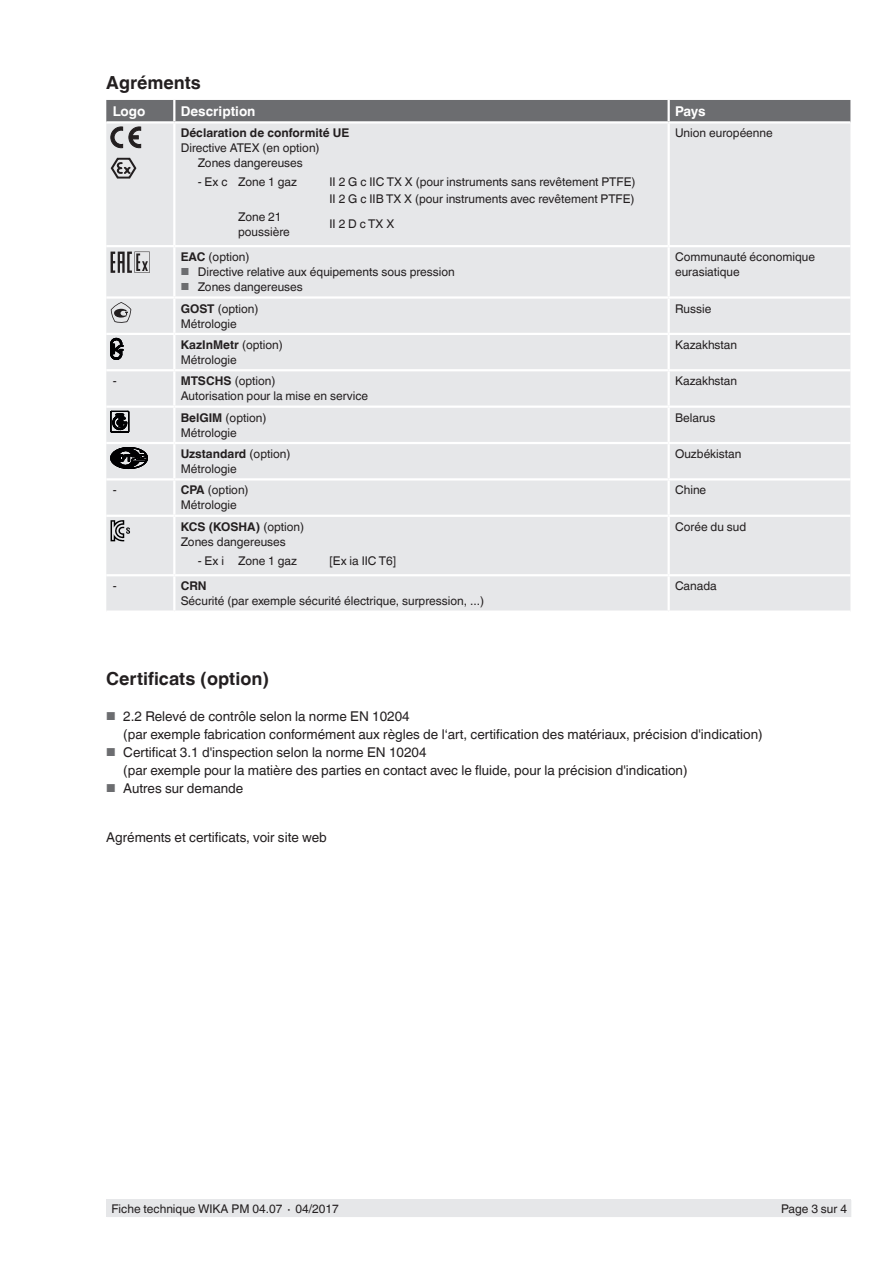
<style>
.page{position:relative;width:893px;height:1263px;background:#fff}
.page>*{position:absolute;margin:0;border:0;box-sizing:border-box;transform-origin:0 0}
.t1{font:700 18px "Helvetica World";color:#231f20}
.t2{font:13.5px/18px "Helvetica World";color:#231f20}
.t3{font:700 13.5px "Helvetica World";color:#fff}
.t4{font:12px/15px "Helvetica World";color:#231f20}
.t5{font:700 12px "Helvetica World";color:#231f20}
.s1{font-weight:700}
.s2{font-size:10.2px;color:#6c6d70}
.s3{font-size:11.55px;color:#6c6d70}
</style>
<div class="page">
<div style="left:106px;top:1199px;width:744px;height:18px;background:#e6e7e9"></div>
<div style="left:106px;top:148px;width:744px;height:462px;background:#e6e7e9"></div>
<hr style="left:174px;top:245px;width:495px;height:2px;background:#fff">
<hr style="left:174px;top:296px;width:495px;height:3px;background:#fff">
<hr style="left:174px;top:333px;width:495px;height:2px;background:#fff">
<hr style="left:174px;top:478px;width:495px;height:2px;background:#fff">
<hr style="left:174px;top:515px;width:495px;height:2px;background:#fff">
<hr style="left:174px;top:574px;width:495px;height:2px;background:#fff">
<hr style="left:173px;top:335px;width:2px;height:34px;background:#fff">
<hr style="left:667px;top:335px;width:3px;height:34px;background:#fff">
<hr style="left:173px;top:408px;width:2px;height:34px;background:#fff">
<hr style="left:667px;top:408px;width:3px;height:34px;background:#fff">
<hr style="left:173px;top:480px;width:2px;height:35px;background:#fff">
<hr style="left:667px;top:480px;width:3px;height:35px;background:#fff">
<hr style="left:174px;top:442px;width:495px;height:2px;background:#fff">
<hr style="left:669px;top:442px;width:181px;height:2px;background:#fff">
<hr style="left:106px;top:442px;width:68px;height:2px;background:#fff">
<hr style="left:106px;top:405px;width:68px;height:3px;background:#fff">
<hr style="left:174px;top:405px;width:495px;height:3px;background:#fff">
<hr style="left:669px;top:405px;width:181px;height:3px;background:#fff">
<hr style="left:106px;top:369px;width:68px;height:2px;background:#fff">
<hr style="left:174px;top:369px;width:495px;height:2px;background:#fff">
<hr style="left:173px;top:371px;width:2px;height:34px;background:#fff">
<hr style="left:669px;top:369px;width:181px;height:2px;background:#fff">
<hr style="left:667px;top:371px;width:3px;height:34px;background:#fff">
<hr style="left:173px;top:444px;width:2px;height:34px;background:#fff">
<hr style="left:667px;top:444px;width:3px;height:34px;background:#fff">
<hr style="left:106px;top:245px;width:68px;height:2px;background:#fff">
<hr style="left:106px;top:333px;width:68px;height:2px;background:#fff">
<hr style="left:106px;top:478px;width:68px;height:2px;background:#fff">
<hr style="left:106px;top:515px;width:68px;height:2px;background:#fff">
<hr style="left:173px;top:517px;width:2px;height:57px;background:#fff">
<hr style="left:106px;top:574px;width:68px;height:2px;background:#fff">
<hr style="left:669px;top:245px;width:181px;height:2px;background:#fff">
<hr style="left:669px;top:333px;width:181px;height:2px;background:#fff">
<hr style="left:669px;top:478px;width:181px;height:2px;background:#fff">
<hr style="left:669px;top:515px;width:181px;height:2px;background:#fff">
<hr style="left:667px;top:517px;width:3px;height:57px;background:#fff">
<hr style="left:669px;top:574px;width:181px;height:2px;background:#fff">
<hr style="left:669px;top:296px;width:181px;height:3px;background:#fff">
<hr style="left:106px;top:296px;width:68px;height:3px;background:#fff">
<hr style="left:667px;top:124px;width:3px;height:121px;background:#fff">
<hr style="left:173px;top:124px;width:2px;height:121px;background:#fff">
<hr style="left:667px;top:247px;width:3px;height:49px;background:#fff">
<hr style="left:667px;top:299px;width:3px;height:34px;background:#fff">
<hr style="left:667px;top:576px;width:3px;height:34px;background:#fff">
<hr style="left:173px;top:247px;width:2px;height:49px;background:#fff">
<hr style="left:173px;top:299px;width:2px;height:34px;background:#fff">
<hr style="left:173px;top:576px;width:2px;height:34px;background:#fff">
<svg style="left:106px;top:100px;width:744px;height:48px;background:#afb0b2"></svg>
<svg style="left:111px;top:158px;width:26px;height:21px"></svg>
<svg style="left:111px;top:252px;width:39px;height:21px"></svg>
<svg style="left:111px;top:302px;width:20px;height:21px"></svg>
<svg style="left:111px;top:338px;width:12px;height:21px"></svg>
<svg style="left:111px;top:411px;width:18px;height:22px"></svg>
<svg style="left:111px;top:447px;width:37px;height:22px"></svg>
<svg style="left:111px;top:520px;width:19px;height:21px"></svg>
<h1 class="t1" style="left:106px;top:73px;width:96px">Agréments</h1>
<p class="t3" style="left:113px;top:103px;width:34px">Logo</p>
<p class="t3" style="left:181px;top:103px;width:76px">Description</p>
<p class="t3" style="left:675px;top:103px;width:32px">Pays</p>
<p class="t5" style="left:181px;top:126px;width:170px">Déclaration de conformité UE</p>
<p class="t4" style="left:181px;top:141px;width:140px;text-align:center">Directive ATEX (en option)<br>Zones dangereuses</p>
<p class="t4" style="left:198px;top:175px;width:101px">- Ex c Zone 1 gaz</p>
<p class="t4" style="left:330px;top:174px;width:308px;line-height:17.1px">II 2 G c IIC TX X (pour instruments sans revêtement PTFE)<br>II 2 G c IIB TX X (pour instruments avec revêtement PTFE)</p>
<p class="t4" style="left:238px;top:209px;width:53px">Zone 21 poussière</p>
<p class="t4" style="left:330px;top:216px;width:66px">II 2 D c TX X</p>
<p class="t4" style="left:675px;top:126px;width:99px">Union européenne</p>
<p class="t4" style="left:181px;top:249px;width:70px"><span class="s1">EAC</span> (option)</p>
<p class="t4" style="left:181px;top:264px;width:276px"><span class="s2">■</span> Directive relative aux équipements sous pression</p>
<p class="t4" style="left:181px;top:279px;width:124px"><span class="s2">■</span> Zones dangereuses</p>
<p class="t4" style="left:675px;top:249px;width:142px">Communauté économique eurasiatique</p>
<p class="t4" style="left:181px;top:301px;width:79px"><span class="s1">GOST</span> (option)<br>Métrologie</p>
<p class="t4" style="left:675px;top:301px;width:38px">Russie</p>
<p class="t4" style="left:181px;top:337px;width:104px"><span class="s1">KazInMetr</span> (option)<br>Métrologie</p>
<p class="t4" style="left:675px;top:337px;width:64px">Kazakhstan</p>
<p class="t4" style="left:113px;top:374px;width:5px">-</p>
<p class="t4" style="left:181px;top:374px;width:189px"><span class="s1">MTSCHS</span> (option)<br>Autorisation pour la mise en service</p>
<p class="t4" style="left:675px;top:374px;width:64px">Kazakhstan</p>
<p class="t4" style="left:181px;top:410px;width:87px"><span class="s1">BelGIM</span> (option)<br>Métrologie</p>
<p class="t4" style="left:675px;top:410px;width:42px">Belarus</p>
<p class="t4" style="left:181px;top:446px;width:111px"><span class="s1">Uzstandard</span> (option)<br>Métrologie</p>
<p class="t4" style="left:675px;top:446px;width:68px">Ouzbékistan</p>
<p class="t4" style="left:113px;top:483px;width:5px">-</p>
<p class="t4" style="left:181px;top:483px;width:69px"><span class="s1">CPA</span> (option)<br>Métrologie</p>
<p class="t4" style="left:675px;top:483px;width:33px">Chine</p>
<p class="t4" style="left:181px;top:519px;width:125px"><span class="s1">KCS (KOSHA)</span> (option)<br>Zones dangereuses</p>
<p class="t4" style="left:198px;top:553px;width:101px">- Ex i Zone 1 gaz</p>
<p class="t4" style="left:330px;top:553px;width:68px">[Ex ia IIC T6]</p>
<p class="t4" style="left:675px;top:519px;width:73px">Corée du sud</p>
<p class="t4" style="left:113px;top:579px;width:5px">-</p>
<p class="t5" style="left:181px;top:579px;width:27px">CRN</p>
<p class="t4" style="left:181px;top:594px;width:305px">Sécurité (par exemple sécurité électrique, surpression, ...)</p>
<p class="t4" style="left:675px;top:579px;width:43px">Canada</p>
<h1 class="t1" style="left:106px;top:668px;width:164px">Certificats (option)</h1>
<p class="t2" style="left:123px;top:707px;width:641px;text-indent:-17px"><span class="s3">■</span> 2.2 Relevé de contrôle selon la norme EN 10204<br>(par exemple fabrication conformément aux règles de l‘art, certification des matériaux, précision d'indication)</p>
<p class="t2" style="left:123px;top:743px;width:566px;text-indent:-17px"><span class="s3">■</span> Certificat 3.1 d'inspection selon la norme EN 10204<br>(par exemple pour la matière des parties en contact avec le fluide, pour la précision d'indication)</p>
<p class="t2" style="left:106px;top:779px;width:139px"><span class="s3">■</span> Autres sur demande</p>
<p class="t2" style="left:106px;top:829px;width:222px">Agréments et certificats, voir site web</p>
<p class="t4" style="left:111px;top:1201px;width:229px">Fiche technique WIKA PM 04.07 ∙ 04/2017</p>
<p class="t4" style="left:781px;top:1201px;width:67px">Page 3 sur 4</p>
</div>
